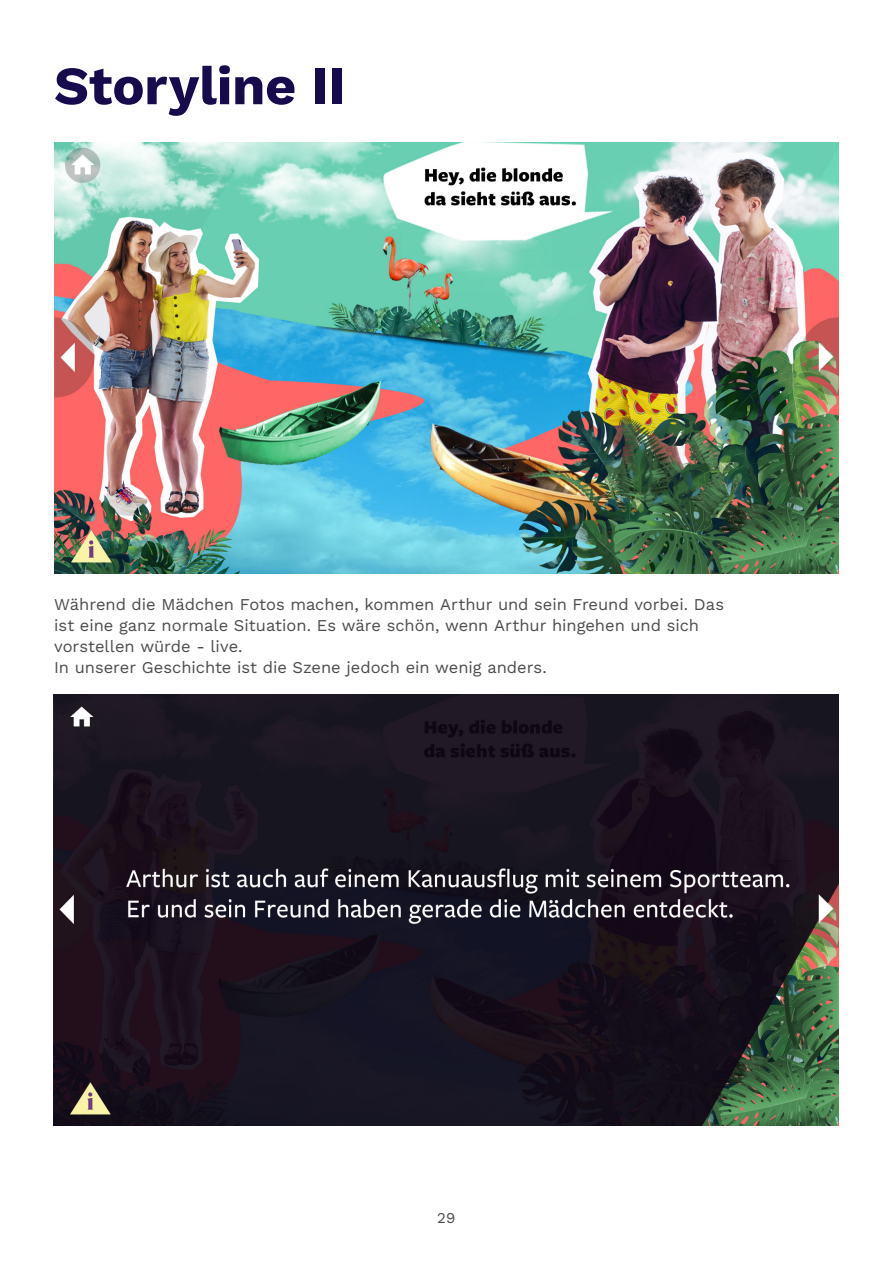
<style>
.page{position:relative;width:893px;height:1263px;background:#fff}
.page>*{position:absolute;margin:0;border:0;box-sizing:border-box;transform-origin:0 0}
.t1{font:700 54px "Work Sans";letter-spacing:-.005em;color:#170b4e}
.t2{font:16.5px/21px "Work Sans";color:#4b4c4d}
.t3{font:15px "Work Sans";color:#4b4c4d}
</style>
<div class="page">
<img style="left:54px;top:142px;width:785px;height:432px">
<img style="left:54px;top:695px;width:785px;height:431px">
<p class="t1" style="left:54px;top:45px;width:293px">Storyline II</p>
<p class="t2" style="left:54px;top:593px;width:671px">Während die Mädchen Fotos machen, kommen Arthur und sein Freund vorbei. Das ist eine ganz normale Situation. Es wäre schön, wenn Arthur hingehen und sich vorstellen würde - live.</p>
<p class="t2" style="left:54px;top:656px;width:494px">In unserer Geschichte ist die Szene jedoch ein wenig anders.</p>
<p class="t3" style="left:437px;top:1206px;width:20px">29</p>
</div>
